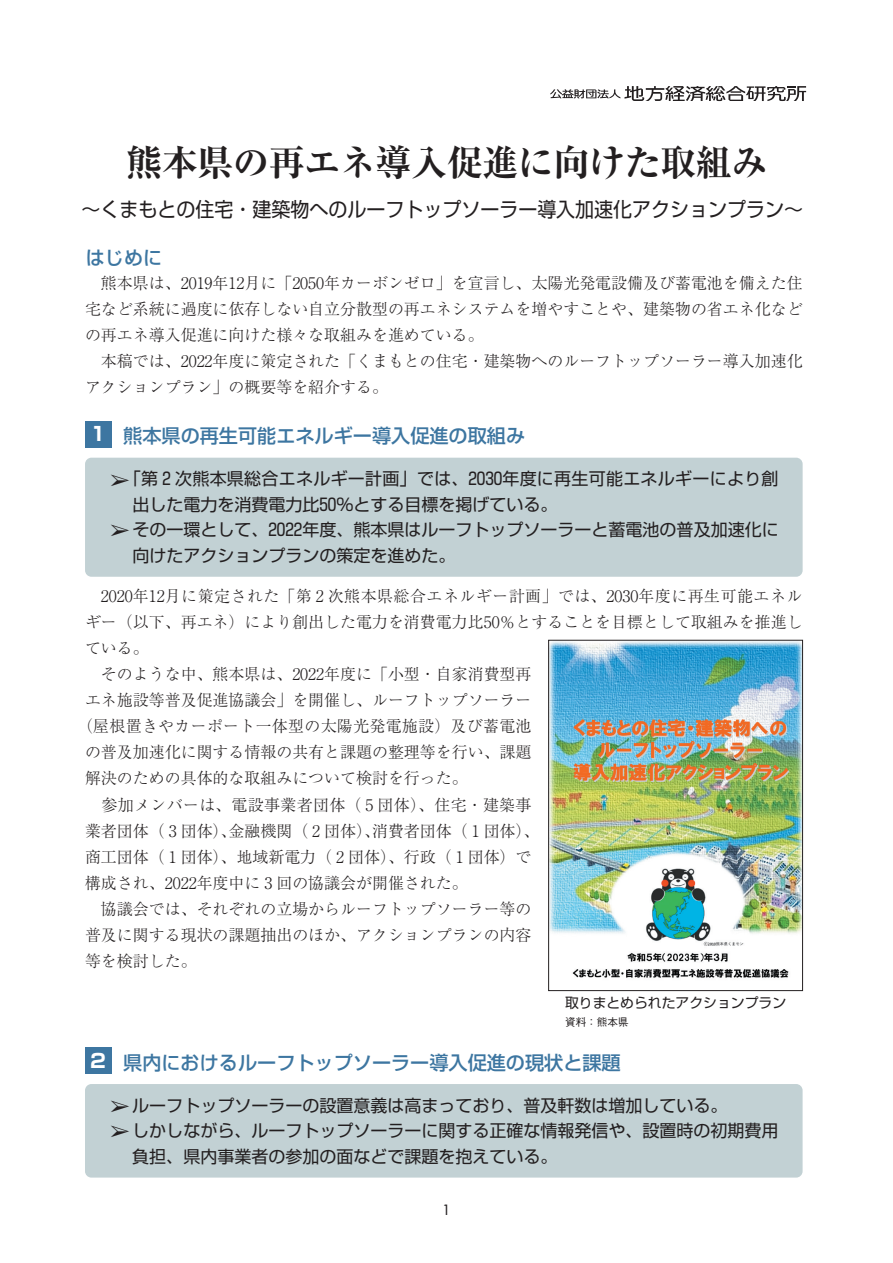
<style>
.page{position:relative;width:893px;height:1263px;background:#fff}
.page>*{position:absolute;margin:0;border:0;box-sizing:border-box;transform-origin:0 0}
.t1{font:700 expanded 36.15px "Ryumin Pro";letter-spacing:-.015em;color:#231f20}
.t2{font:21.3px/25px "MS Mincho";color:#231f20}
.t3{font:20.25px "Shin Go Pro";color:#231f20;scale:.94 1}
.t4{font:500 19.2px "Shin Go Pro";color:#3d76a1}
.t5{font:16.95px/25.5px "Shin Go Pro";color:#231f20}
.t6{font:300 15.9px/26.1px "Ryumin Pro";color:#231f20}
.t7{font:300 15.9px "Ryumin Pro";letter-spacing:.03em;color:#231f20}
.t8{font:300 15.9px "Ryumin Pro";letter-spacing:.02em;color:#231f20}
.t9{font:300 15.9px "Ryumin Pro";letter-spacing:.025em;color:#231f20}
.t10{font:13.8px "Shin Go Pro";color:#231f20}
.t11{font:500 13.8px "Futura Std";color:#231f20}
.t12{font:500 10.65px "Gothic BBB Pro";color:#231f20}
.s1{font-weight:700;color:#fff}
</style>
<div class="page">
<svg style="left:550px;top:86px;width:256px;height:15px"></svg>
<div style="left:85px;top:421px;width:26px;height:26px;background:#3d76a1"></div>
<div style="left:85px;top:458px;width:718px;height:119px;background:#c2d1d4;border-radius:6px"></div>
<div style="left:85px;top:1047px;width:26px;height:27px;background:#3d76a1"></div>
<div style="left:85px;top:1084px;width:718px;height:93px;background:#c2d1d4;border-radius:6px"></div>
<img style="left:550px;top:642px;width:251px;height:336px">
<div style="left:548px;top:640px;width:255px;height:351px;border:1px solid #231f20"></div>
<h1 class="t1" style="left:126px;top:134px;width:643px">熊本県の再エネ導入促進に向けた取組み</h1>
<p class="t3" style="left:82px;top:192px;width:769px">～くまもとの住宅・建築物へのルーフトップソーラー導入加速化アクションプラン～</p>
<p class="t4" style="left:86px;top:241px;width:78px">はじめに</p>
<p class="t6" style="left:85px;top:269px;width:719px">　熊本県は、2019年12月に「2050年カーボンゼロ」を宣言し、太陽光発電設備及び蓄電池を備えた住宅など系統に過度に依存しない自立分散型の再エネシステムを増やすことや、建築物の省エネ化などの再エネ導入促進に向けた様々な取組みを進めている。<br>　本稿では、2022年度に策定された「くまもとの住宅・建築物へのルーフトップソーラー導入加速化アクションプラン」の概要等を紹介する。</p>
<p class="t4" style="left:90px;top:420px;width:436px"><span class="s1">1</span> 熊本県の再生可能エネルギー導入促進の取組み</p>
<p class="t5" style="left:132px;top:464px;width:648px;text-indent:-9px">「第₂次熊本県総合エネルギー計画」では、2030年度に再生可能エネルギーにより創出した電力を消費電力比50％とする目標を掲げている。<br>その一環として、2022年度、熊本県はルーフトップソーラーと蓄電池の普及加速化に向けたアクションプランの策定を進めた。</p>
<h2 class="t2" style="left:109px;top:467px;width:23px">➢</h2>
<h2 class="t2" style="left:109px;top:517px;width:23px">➢</h2>
<p class="t7" style="left:85px;top:583px;width:719px">　2020年12月に策定された「第₂次熊本県総合エネルギー計画」では、2030年度に再生可能エネル</p>
<p class="t6" style="left:85px;top:608px;width:719px">ギー（以下、再エネ）により創出した電力を消費電力比50％とすることを目標として取組みを推進し</p>
<p class="t6" style="left:85px;top:634px;width:65px">ている。</p>
<p class="t6" style="left:85px;top:660px;width:448px">　そのような中、熊本県は、2022年度に「小型・自家消費型再</p>
<p class="t6" style="left:85px;top:686px;width:448px">エネ施設等普及促進協議会」を開催し、ルーフトップソーラー</p>
<p class="t8" style="left:77px;top:714px;width:456px">（屋根置きやカーポート一体型の太陽光発電施設）及び蓄電池</p>
<p class="t6" style="left:85px;top:738px;width:448px">の普及加速化に関する情報の共有と課題の整理等を行い、課題</p>
<p class="t6" style="left:85px;top:764px;width:384px">解決のための具体的な取組みについて検討を行った。</p>
<p class="t9" style="left:85px;top:792px;width:448px">　参加メンバーは、電設事業者団体（₅団体）、住宅・建築事</p>
<p class="t6" style="left:85px;top:816px;width:456px">業者団体（₃団体）、金融機関（₂団体）、消費者団体（₁団体）、</p>
<p class="t6" style="left:85px;top:842px;width:448px">商工団体（₁団体）、地域新電力（₂団体）、行政（₁団体）で</p>
<p class="t6" style="left:85px;top:868px;width:384px">構成され、2022年度中に₃回の協議会が開催された。</p>
<p class="t6" style="left:85px;top:894px;width:448px">　協議会では、それぞれの立場からルーフトップソーラー等の</p>
<p class="t6" style="left:85px;top:920px;width:448px">普及に関する現状の課題抽出のほか、アクションプランの内容</p>
<p class="t6" style="left:85px;top:947px;width:113px">等を検討した。</p>
<p class="t10" style="left:565px;top:992px;width:223px">取りまとめられたアクションプラン</p>
<p class="t12" style="left:565px;top:1013px;width:65px">資料：熊本県</p>
<p class="t4" style="left:89px;top:1046px;width:534px"><span class="s1">２</span> 県内におけるルーフトップソーラー導入促進の現状と課題</p>
<p class="t5" style="left:132px;top:1090px;width:648px">ルーフトップソーラーの設置意義は高まっており、普及軒数は増加している。<br>しかしながら、ルーフトップソーラーに関する正確な情報発信や、設置時の初期費用負担、県内事業者の参加の面などで課題を抱えている。</p>
<h2 class="t2" style="left:109px;top:1094px;width:23px">➢ ➢</h2>
<p class="t11" style="left:442px;top:1201px;width:9px">1</p>
</div>
